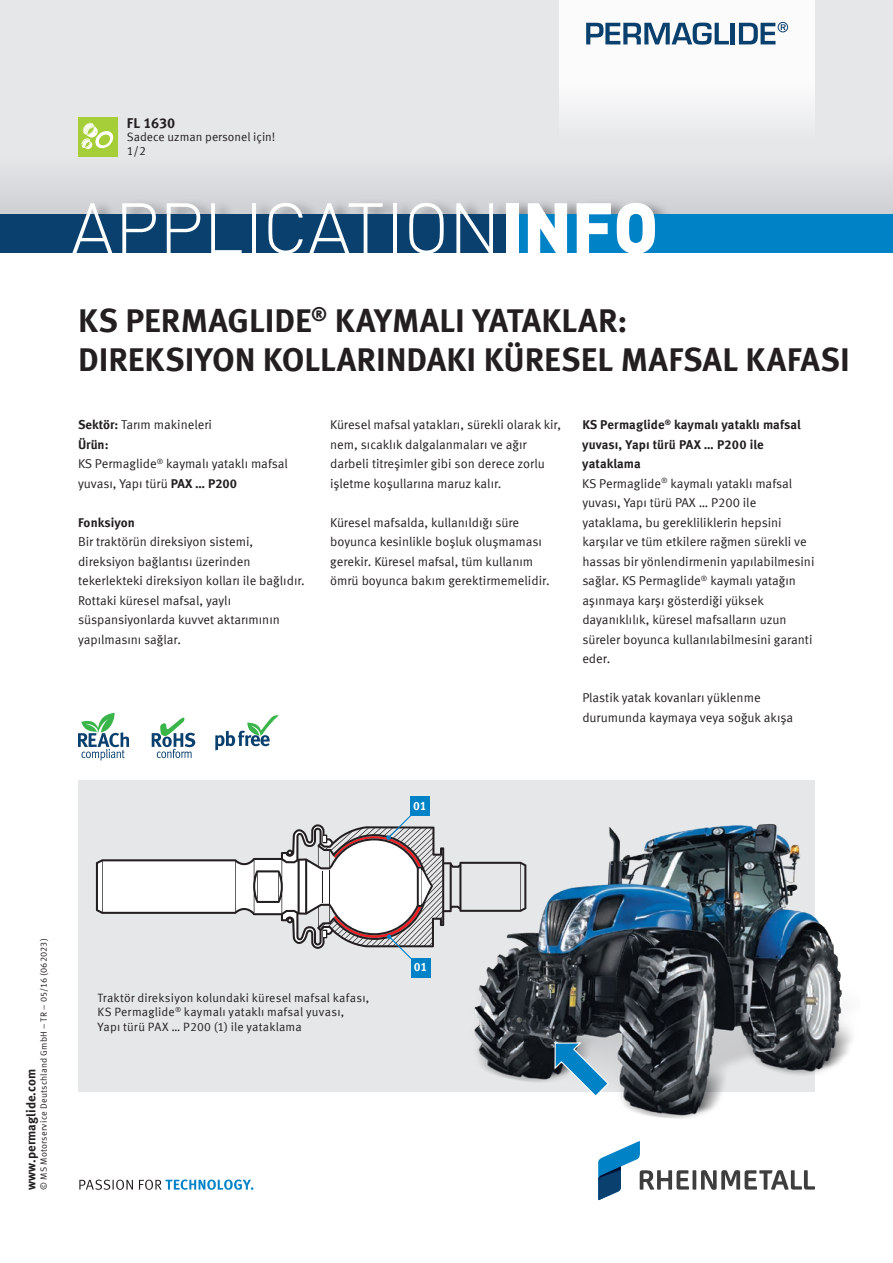
<style>
.page{position:relative;width:893px;height:1263px;background:#fff}
.page>*{position:absolute;margin:0;border:0;box-sizing:border-box;transform-origin:0 0}
.t1{font:300 70.5px "DIN Pro";color:#fff}
.t2{font:700 33px/39px "Meta Offc Pro";color:#231f20}
.t3{font:700 14.25px "Meta Offc Pro";letter-spacing:-.005em;color:#231f20}
.t4{font:12.75px/19.5px "Meta Offc Pro Norm";letter-spacing:-.005em;color:#231f20}
.t5{font:700 12.75px/19.5px "Meta Offc Pro";color:#231f20}
.t6{font:12px/14.7px "Meta Offc Pro Norm";letter-spacing:.01em;color:#231f20}
.t7{font:700 12px "Meta Offc Pro";color:#fff}
.t8{font:9px "Meta Offc Pro Norm";letter-spacing:.02em;color:#231f20}
.s1{font-weight:900}
.s2{font-family:"Meta Offc Pro";font-weight:700}
</style>
<div class="page">
<div style="left:0;top:0;width:893px;height:224px;background:#e6e7e9"></div>
<div style="left:0;top:156px;width:893px;height:58px;background:#dcdde0"></div>
<div style="left:74px;top:198px;width:600px;height:16px;background:#231f20;opacity:.4"></div>
<div style="left:0;top:214px;width:893px;height:39px;background:#09406e"></div>
<div style="left:507px;top:214px;width:386px;height:39px;background:#0082c7"></div>
<div style="left:78px;top:117px;width:39px;height:39px;background:#a6ce39"></div>
<svg style="left:81px;top:122px;width:33px;height:28px"></svg>
<svg style="left:79px;top:1179px;width:174px;height:11px"></svg>
<svg style="left:598px;top:1153px;width:217px;height:47px"></svg>
<div style="left:559px;top:0;width:256px;height:142px;background:linear-gradient(to bottom,#fff,#edeeef)"></div>
<svg style="left:586px;top:22px;width:143px;height:23px;background:#89a3b8"></svg>
<hr style="left:731px;top:23px;width:4px;height:21px;background:#09406e">
<svg style="left:739px;top:22px;width:49px;height:22px"></svg>
<div style="left:78px;top:780px;width:737px;height:312px;background:#e6e7e9"></div>
<img style="left:443px;top:823px;width:409px;height:330px">
<svg style="left:152px;top:718px;width:43px;height:40px"></svg>
<svg style="left:215px;top:715px;width:63px;height:35px"></svg>
<svg style="left:78px;top:713px;width:51px;height:48px"></svg>
<svg style="left:554px;top:1041px;width:56px;height:57px"></svg>
<div style="left:410px;top:797px;width:20px;height:19px;background:#0082c7"></div>
<svg style="left:98px;top:815px;width:345px;height:148px"></svg>
<div style="left:411px;top:958px;width:19px;height:20px;background:#0082c7"></div>
<p class="t3" style="left:127px;top:112px;width:50px">FL 1630</p>
<p class="t6" style="left:127px;top:143px;width:21px">1/2</p>
<p class="t6" style="left:127px;top:129px;width:150px">Sadece uzman personel için!</p>
<h1 class="t1" style="left:71px;top:175px;width:589px">APPLICATION<span class="s1">INFO</span></h1>
<h2 class="t2" style="left:78px;top:298px;width:773px">KS PERMAGLIDE<sup>®</sup> KAYMALI YATAKLAR:<br>DIREKSIYON KOLLARINDAKI KÜRESEL MAFSAL KAFASI</h2>
<p class="t4" style="left:78px;top:414px;width:136px"><span class="s2">Sektör:</span> Tarım makineleri</p>
<p class="t5" style="left:78px;top:434px;width:32px">Ürün:</p>
<p class="t4" style="left:78px;top:453px;width:211px">KS Permaglide<sup>®</sup> kaymalı yataklı mafsal yuvası, Yapı türü <span class="s2">PAX … P200</span></p>
<p class="t5" style="left:78px;top:512px;width:58px">Fonksiyon</p>
<p class="t4" style="left:78px;top:531px;width:228px">Bir traktörün direksiyon sistemi, direksiyon bağlantısı üzerinden tekerlekteki direksiyon kolları ile bağlıdır.<br>Rottaki küresel mafsal, yaylı süspansiyonlarda kuvvet aktarımının yapılmasını sağlar.</p>
<p class="t4" style="left:330px;top:414px;width:233px">Küresel mafsal yatakları, sürekli olarak kir, nem, sıcaklık dalgalanmaları ve ağır darbeli titreşimler gibi son derece zorlu işletme koşullarına maruz kalır.</p>
<p class="t4" style="left:330px;top:512px;width:221px">Küresel mafsalda, kullanıldığı süre boyunca kesinlikle boşluk oluşmaması gerekir. Küresel mafsal, tüm kullanım ömrü boyunca bakım gerektirmemelidir.</p>
<p class="t5" style="left:582px;top:414px;width:220px">KS Permaglide<sup>®</sup> kaymalı yataklı mafsal yuvası, Yapı türü PAX … P200 ile yataklama</p>
<p class="t4" style="left:582px;top:473px;width:234px">KS Permaglide<sup>®</sup> kaymalı yataklı mafsal yuvası, Yapı türü PAX … P200 ile yataklama, bu gerekliliklerin hepsini karşılar ve tüm etkilere rağmen sürekli ve hassas bir yönlendirmenin yapılabilmesini sağlar. KS -Permaglide<sup>®</sup> kaymalı yatağın aşınmaya karşı gösterdiği yüksek dayanıklılık, küresel mafsalların uzun süreler boyunca kullanılabilmesini garanti eder.</p>
<p class="t4" style="left:582px;top:687px;width:212px">Plastik yatak kovanları yüklenme durumunda kaymaya veya soğuk akışa</p>
<p class="t7" style="left:413px;top:796px;width:15px">01</p>
<p class="t8" style="left:37px;top:1189px;width:253px;rotate:-90deg">© MS Motorservice Deutschland GmbH – TR – 05/16 (062023)</p>
<p class="t5" style="left:21px;top:1189px;width:122px;rotate:-90deg">www.permaglide.com</p>
<p class="t6" style="left:97px;top:989px;width:273px">Traktör direksiyon kolundaki küresel mafsal kafası,<br>KS -Permaglide<sup>®</sup> kaymalı yataklı mafsal yuvası,<br>Yapı türü PAX … P200 (1) ile yataklama</p>
<p class="t7" style="left:414px;top:958px;width:15px">01</p>
</div>
